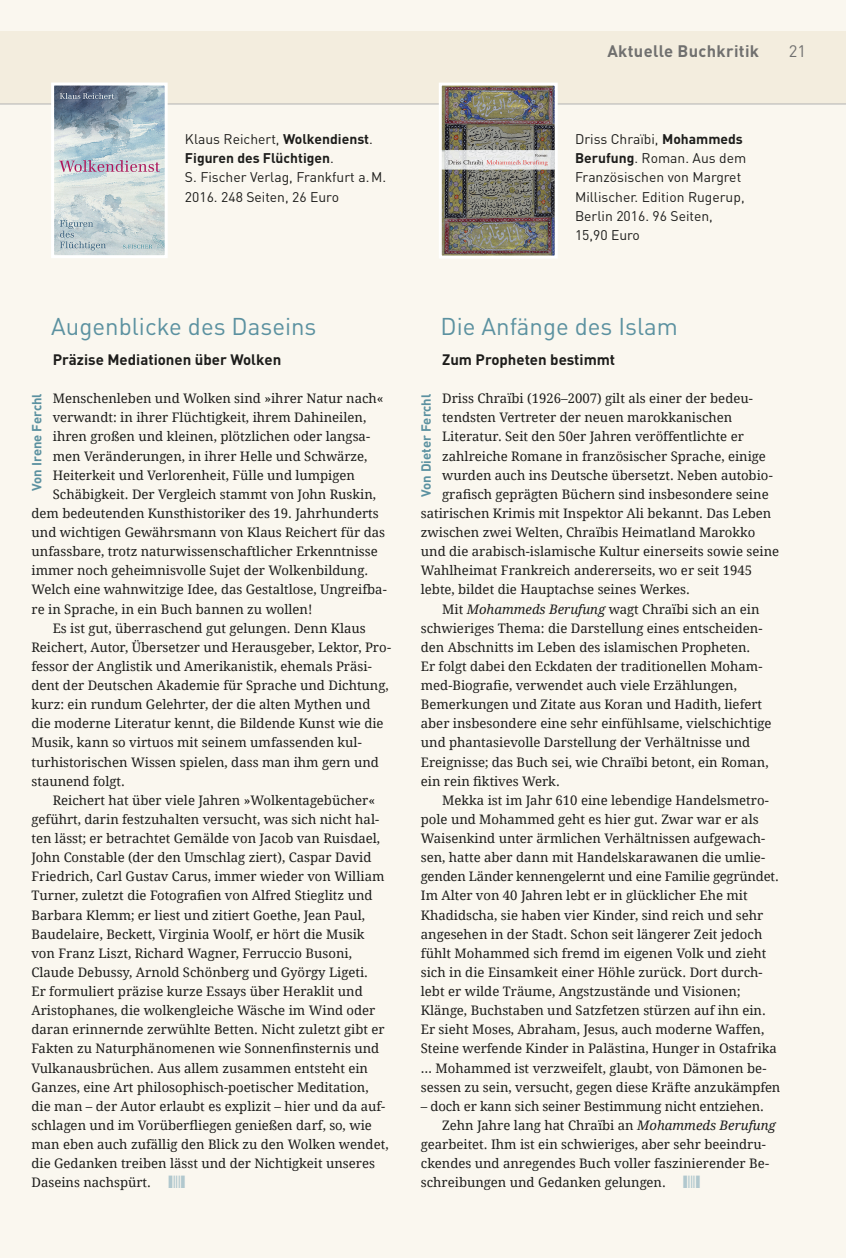
<style>
.page{position:relative;width:846px;height:1258px;background:#fff}
.page>*{position:absolute;margin:0;border:0;box-sizing:border-box;transform-origin:0 0}
.t1{font:24px "DINOT";color:#5b91a0}
.t2{font:700 16.5px "DINOT";letter-spacing:.02em;color:#70706f}
.t3{font:16.5px "DINOT";color:#70706f}
.t4{font:700 15px "DINOT";color:#1d1d1b}
.t5{font:13.8px/19px "DINOT";color:#1d1d1b}
.t6{font:13.2px/19px "Droid Serif";color:#1d1d1b}
.t7{font:13.2px "Droid Serif 2";color:#1d1d1b}
.t8{font:700 13.2px "DINOT";color:#5b91a0}
.s1{font-weight:700}
.s2{font-family:"Droid Serif"}
.s3{font-style:italic}
</style>
<div class="page">
<div style="left:0;top:0;width:845px;height:1258px;background:#faf7ef"></div>
<div style="left:0;top:32px;width:845px;height:72px;background:#f3edde"></div>
<hr style="left:0;top:104px;width:845px;height:1px;background:#b2b2b2">
<img style="left:55px;top:87px;width:109px;height:167px">
<div style="left:51px;top:83px;width:117px;height:175px;border:3px solid #fff"></div>
<img style="left:442px;top:87px;width:111px;height:168px">
<div style="left:438px;top:83px;width:119px;height:176px;border:3px solid #fff"></div>
<p class="t2" style="left:607px;top:40px;width:153px">Aktuelle Buchkritik</p>
<p class="t3" style="left:788px;top:40px;width:19px">21</p>
<p class="t5" style="left:185px;top:129px;width:203px">Klaus Reichert, <span class="s1">Wolkendienst</span>.<br><span class="s1">Figuren des Flüchtigen</span>.<br>S. Fischer Verlag, Frankfurt a.M.<br>2016. 248 Seiten, 26 Euro</p>
<p class="t5" style="left:575px;top:129px;width:173px">Driss Chraïbi, <span class="s1">Mohammeds<br>Berufung</span>. Roman. Aus dem<br>Französischen von Margret<br>Millischer. Edition Rugerup,<br>Berlin 2016. 96 Seiten,<br>15,90 Euro</p>
<h1 class="t1" style="left:51px;top:310px;width:267px">Augenblicke des Daseins</h1>
<p class="t4" style="left:53px;top:349px;width:230px">Präzise Mediationen über Wolken</p>
<p class="t6" style="left:53px;top:389px;width:332px">Menschenleben und Wolken sind »ihrer Natur nach«</p>
<p class="t6" style="left:53px;top:408px;width:315px">verwandt: in ihrer Flüchtigkeit, ihrem Dahineilen,</p>
<p class="t6" style="left:53px;top:427px;width:319px">ihren großen und kleinen, plötzlichen oder langsa-</p>
<p class="t6" style="left:53px;top:446px;width:316px">men Veränderungen, in ihrer Helle und Schwärze,</p>
<p class="t6" style="left:53px;top:465px;width:303px">Heiterkeit und Verlorenheit, Fülle und lumpigen</p>
<p class="t6" style="left:53px;top:485px;width:325px">Schäbigkeit. Der Vergleich stammt von John Ruskin,</p>
<p class="t6" style="left:31px;top:504px;width:349px">dem bedeutenden Kunsthistoriker des 19. Jahrhunderts</p>
<p class="t6" style="left:31px;top:523px;width:355px">und wichtigen Gewährsmann von Klaus Reichert für das</p>
<p class="t6" style="left:31px;top:542px;width:348px">unfassbare, trotz naturwissenschaftlicher Erkenntnisse</p>
<p class="t6" style="left:31px;top:561px;width:338px">immer noch geheimnisvolle Sujet der Wolkenbildung.</p>
<p class="t6" style="left:31px;top:580px;width:356px">Welch eine wahnwitzige Idee, das Gestaltlose, Ungreifba-</p>
<p class="t6" style="left:31px;top:599px;width:282px">re in Sprache, in ein Buch bannen zu wollen!</p>
<p class="t6" style="left:53px;top:618px;width:314px">Es ist gut, überraschend gut gelungen. Denn Klaus</p>
<p class="t6" style="left:31px;top:638px;width:361px">Reichert, Autor, Übersetzer und Herausgeber, Lektor, Pro-</p>
<p class="t6" style="left:31px;top:657px;width:341px">fessor der Anglistik und Amerikanistik, ehemals Präsi-</p>
<p class="t6" style="left:31px;top:676px;width:359px">dent der Deutschen Akademie für Sprache und Dichtung,</p>
<p class="t6" style="left:31px;top:695px;width:340px">kurz: ein rundum Gelehrter, der die alten Mythen und</p>
<p class="t6" style="left:31px;top:714px;width:353px">die moderne Literatur kennt, die Bildende Kunst wie die</p>
<p class="t6" style="left:31px;top:733px;width:332px">Musik, kann so virtuos mit seinem umfassenden kul-</p>
<p class="t6" style="left:31px;top:752px;width:349px">turhistorischen Wissen spielen, dass man ihm gern und</p>
<p class="t6" style="left:31px;top:771px;width:95px">staunend folgt.</p>
<p class="t6" style="left:53px;top:791px;width:324px">Reichert hat über viele Jahren »Wolkentagebücher«</p>
<p class="t6" style="left:31px;top:810px;width:349px">geführt, darin festzuhalten versucht, was sich nicht hal-</p>
<p class="t6" style="left:31px;top:829px;width:350px">ten lässt; er betrachtet Gemälde von Jacob van Ruisdael,</p>
<p class="t6" style="left:31px;top:848px;width:341px">John Constable (der den Umschlag ziert), Caspar David</p>
<p class="t6" style="left:31px;top:867px;width:354px">Friedrich, Carl Gustav Carus, immer wieder von William</p>
<p class="t7" style="left:31px;top:887px;width:342px">Turner, zuletzt die Fotografien von Alfred Stieglitz und</p>
<p class="t6" style="left:31px;top:905px;width:354px">Barbara Klemm; er liest und zitiert Goethe, Jean Paul, Baudelaire, Beckett, Virginia Woolf, er hört die Musik von Franz Liszt, Richard Wagner, Ferruccio Busoni, Claude Debussy, Arnold Schönberg und György Ligeti.<br>Er formuliert präzise kurze Essays über Heraklit und Aristophanes, die wolkengleiche Wäsche im Wind oder daran erinnernde zerwühlte Betten. Nicht zuletzt gibt er</p>
<p class="t7" style="left:31px;top:1040px;width:349px">Fakten zu Naturphänomenen wie Sonnenfinsternis und</p>
<p class="t6" style="left:31px;top:1058px;width:355px">Vulkanausbrüchen. Aus allem zusammen entsteht ein<br>Ganzes, eine Art philosophisch-poetischer Meditation, die man – der Autor erlaubt es explizit – hier und da auf-</p>
<p class="t7" style="left:31px;top:1117px;width:342px">schlagen und im Vorüberfliegen genießen darf, so, wie</p>
<p class="t6" style="left:31px;top:1135px;width:358px">man eben auch zufällig den Blick zu den Wolken wendet, die Gedanken treiben lässt und der Nichtigkeit unseres<br>Daseins nachspürt.</p>
<p class="t8" style="left:28px;top:491px;width:99px;rotate:-90deg">Von Irene Ferchl</p>
<h1 class="t1" style="left:440px;top:310px;width:239px">Die Anfänge des Islam</h1>
<p class="t4" style="left:442px;top:349px;width:174px">Zum Propheten bestimmt</p>
<p class="t7" style="left:442px;top:390px;width:312px">Driss Chraïbi (1926–2007) gilt als einer der bedeu<span class="s2">-</span></p>
<p class="t6" style="left:442px;top:408px;width:332px">tendsten Vertreter der neuen marokkanischen Literatur. Seit den 50er Jahren veröffentlichte er zahlreiche Romane in französischer Sprache, einige wurden auch ins Deutsche übersetzt. Neben autobio-</p>
<p class="t7" style="left:442px;top:486px;width:328px">grafisch geprägten Büchern sind insbesondere seine</p>
<p class="t6" style="left:421px;top:504px;width:360px">satirischen Krimis mit Inspektor Ali bekannt. Das Leben zwischen zwei Welten, Chraïbis Heimatland Marokko und die arabisch-islamische Kultur einerseits sowie seine Wahlheimat Frankreich andererseits, wo er seit 1945 lebte, bildet die Hauptachse seines Werkes.</p>
<p class="t6" style="left:421px;top:599px;width:343px;text-indent:21px">Mit <span class="s3">Mohammeds Berufung</span> wagt Chraïbi sich an ein schwieriges Thema: die Darstellung eines entscheiden&shy;den Abschnitts im Leben des islamischen Propheten.<br>Er folgt dabei den Eckdaten der traditionellen Moham-</p>
<p class="t7" style="left:421px;top:677px;width:317px">med-Biografie, verwendet auch viele Erzählungen,</p>
<p class="t6" style="left:421px;top:695px;width:352px">Bemerkungen und Zitate aus Koran und Hadith, liefert aber insbesondere eine sehr einfühlsame, vielschichtige und phantasievolle Darstellung der Verhältnisse und Ereignisse; das Buch sei, wie Chraïbi betont, ein Roman,</p>
<p class="t7" style="left:421px;top:773px;width:140px">ein rein fiktives Werk.</p>
<p class="t6" style="left:421px;top:791px;width:361px;text-indent:21px">Mekka ist im Jahr 610 eine lebendige Handelsmetro&shy;pole und Mohammed geht es hier gut. Zwar war er als Waisenkind unter ärmlichen Verhältnissen aufgewach&shy;sen, hatte aber dann mit Handelskarawanen die umlie&shy;genden Länder kennengelernt und eine Familie gegründet.<br>Im Alter von 40 Jahren lebt er in glücklicher Ehe mit Khadidscha, sie haben vier Kinder, sind reich und sehr angesehen in der Stadt. Schon seit längerer Zeit jedoch fühlt Mohammed sich fremd im eigenen Volk und zieht sich in die Einsamkeit einer Höhle zurück. Dort durch&shy;lebt er wilde Träume, Angstzustände und Visionen; Klänge, Buchstaben und Satzfetzen stürzen auf ihn ein.<br>Er sieht Moses, Abraham, Jesus, auch moderne Waffen, Steine werfende Kinder in Palästina, Hunger in Ostafrika … Mohammed ist verzweifelt, glaubt, von Dämonen be&shy;sessen zu sein, versucht, gegen diese Kräfte anzukämpfen</p>
<p class="t6" style="left:421px;top:1096px;width:344px">– doch er kann sich seiner Bestimmung nicht entziehen.</p>
<p class="t6" style="left:442px;top:1116px;width:335px">Zehn Jahre lang hat Chraïbi an <span class="s3">Mohammeds Berufung</span></p>
<p class="t6" style="left:421px;top:1135px;width:346px">gearbeitet. Ihm ist ein schwieriges, aber sehr beeindru-</p>
<p class="t6" style="left:421px;top:1154px;width:350px">ckendes und anregendes Buch voller faszinierender Be-</p>
<p class="t6" style="left:421px;top:1173px;width:246px">schreibungen und Gedanken gelungen.</p>
<p class="t8" style="left:417px;top:497px;width:105px;rotate:-90deg">Von Dieter Ferchl</p>
</div>
